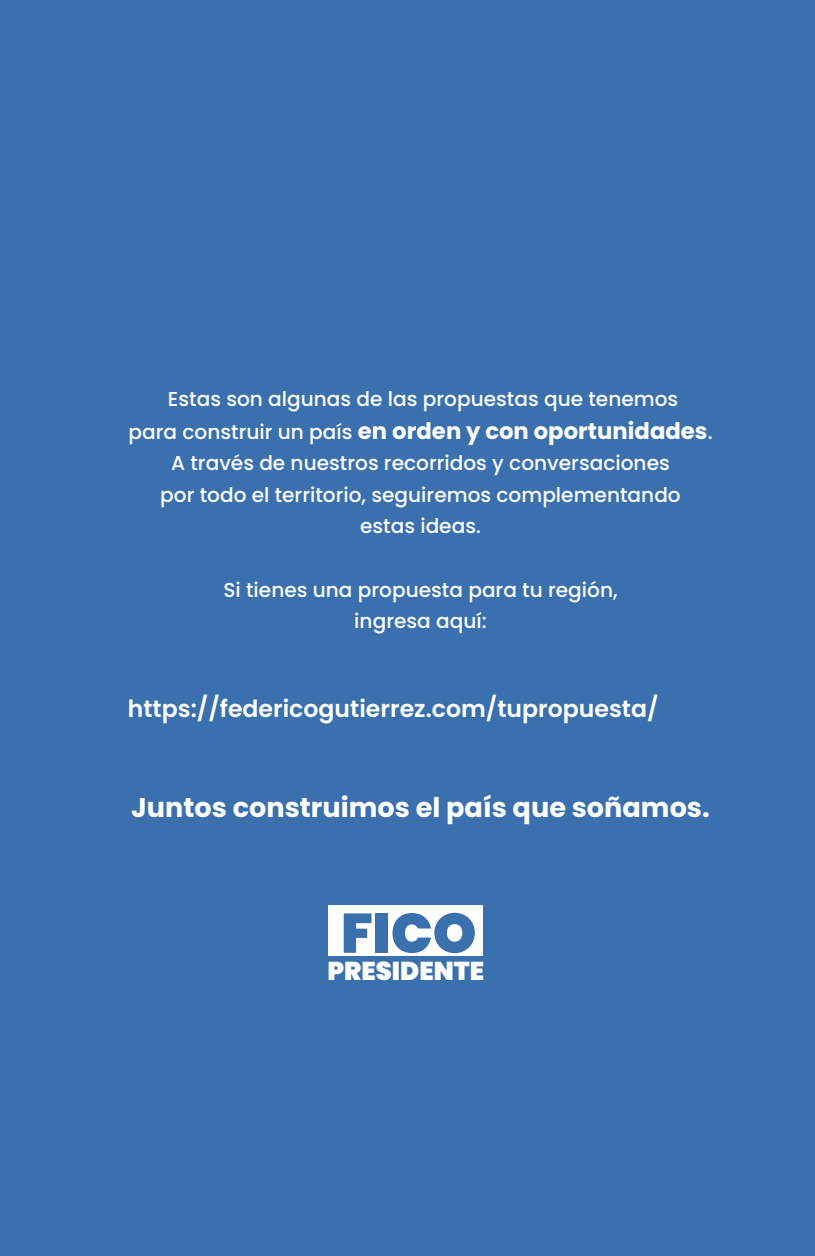
<style>
.page{position:relative;width:815px;height:1256px;background:#3a70ae}
.page>*{position:absolute;margin:0;border:0;box-sizing:border-box;transform-origin:0 0}
.t1{font:900 55.56px "Poppins";color:#3a70ae}
.t2{font:700 27.12px "Poppins";color:#fff}
.t3{font:900 25.81px "Poppins";color:#fff}
.t4{font:600 23.62px "Poppins";color:#fff}
.t5{font:700 22.75px "Poppins";color:#fff}
.t6{font:500 20.12px/31.5px "Poppins";color:#fff;text-align:center}
.s1{font-weight:500;font-size:20.12px}
</style>
<div class="page">
<div style="left:329px;top:905px;width:154px;height:50px;background:#fff"></div>
<p class="t6" style="left:168px;top:383px;width:512px">Estas son algunas de las propuestas que tenemos</p>
<p class="t5" style="left:128px;top:418px;width:585px"><span class="s1">para construir un país</span> en orden y con oportunidades<span class="s1">.</span></p>
<p class="t6" style="left:160px;top:448px;width:522px">A través de nuestros recorridos y conversaciones por todo el territorio, seguiremos complementando estas ideas.</p>
<p class="t6" style="left:223px;top:574px;width:396px">Si tienes una propuesta para tu región, ingresa aquí:</p>
<p class="t4" style="left:128px;top:695px;width:532px">https://federicogutierrez.com/tupropuesta/</p>
<h2 class="t2" style="left:131px;top:791px;width:580px">Juntos construimos el país que soñamos.</h2>
<h1 class="t1" style="left:341px;top:901px;width:137px">FICO</h1>
<p class="t3" style="left:327px;top:956px;width:158px">PRESIDENTE</p>
</div>
